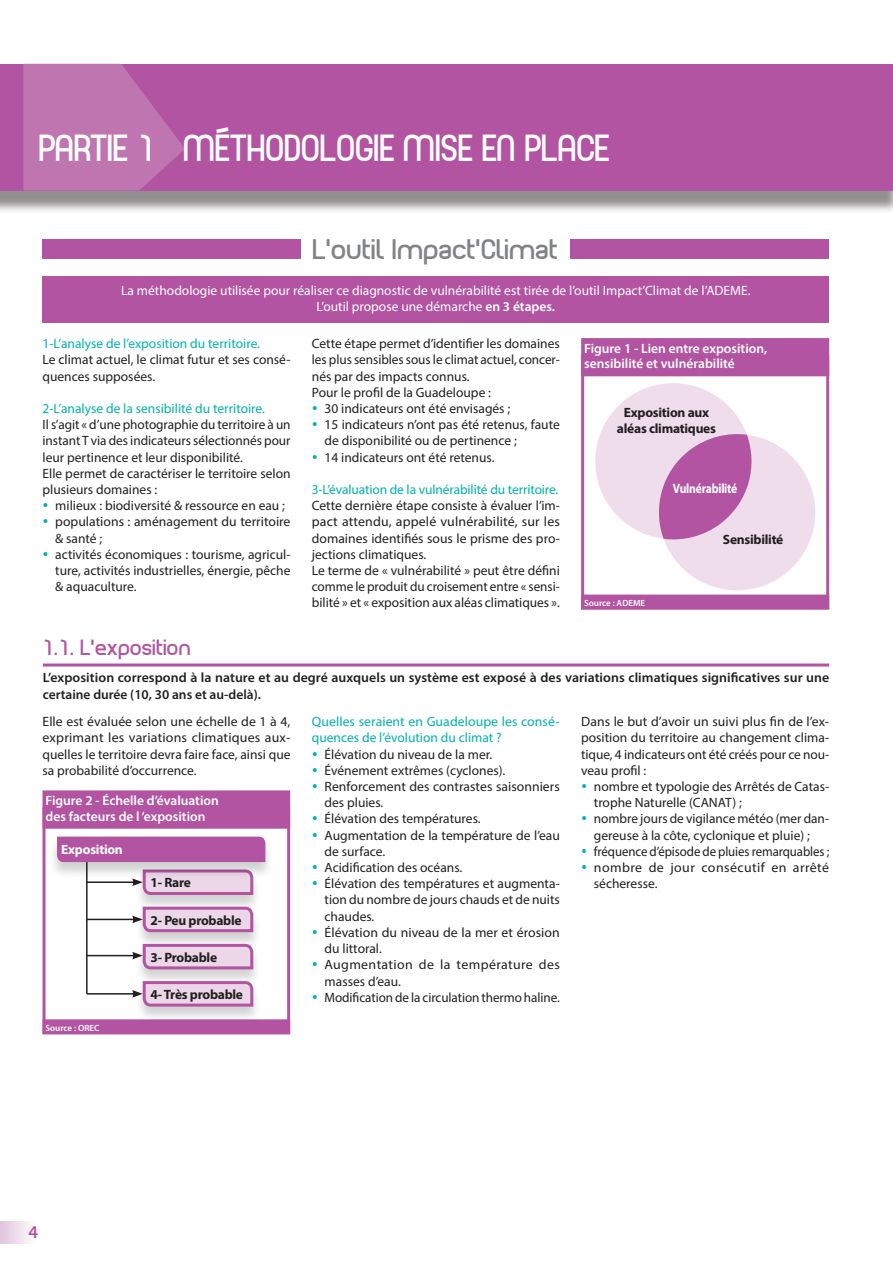
<style>
.page{position:relative;width:893px;height:1263px;background:#fff}
.page>*{position:absolute;margin:0;border:0;box-sizing:border-box;transform-origin:0 0}
.PARTIE_TITRE{font:36px "Planet Estyle";letter-spacing:-.01em;color:#fff;scale:.92 1}
.t1{font:27px "Planet Estyle";color:#808285}
._0_0__Titre{font:21px "Planet Estyle";color:#b254a1}
.t2{font:600 18px "Myriad Pro";color:#b254a1}
.TEXTE{font:13.5px/16.2px "Myriad Pro";color:#231f20}
.TEXTE-2{font:13.5px/16.2px "Myriad Pro";color:#00b2ad}
.TEXTE-3{font:600 13.5px/16.2px "Myriad Pro";letter-spacing:.005em;color:#231f20}
.TEXTE-4{font:13.5px "Myriad Pro";color:#fff}
.Figure{font:600 13.5px/15px "Myriad Pro";color:#fff}
.Titre_schéma_centré{font:700 13.5px/16.2px "Myriad Pro";letter-spacing:-.02em;color:#231f20;text-align:center}
.TEXTE-5{font:13.5px/16.2px "Myriad Pro";letter-spacing:.025em;color:#231f20}
.TEXTE-6{font:13.5px/16.2px "Myriad Pro";letter-spacing:.03em;color:#231f20}
.TEXTE-7{font:13.5px "Myriad Pro";color:#231f20;scale:.95 1}
.Titre_schéma_centré-2{font:700 13.5px "Myriad Pro";letter-spacing:-.02em;color:#fff;scale:.86 1}
.Titre_schéma_centré-3{font:700 13.5px "Myriad Pro";letter-spacing:-.02em;color:#fff}
.t3{font:600 9px "Myriad Pro";color:#fff}
.s1{font-weight:600}
</style>
<div class="page">
<div style="left:0;top:1222px;width:34px;height:22px;background:linear-gradient(to right,#e0c3dd,#fcfafc)"></div>
<div style="left:581px;top:355px;width:248px;height:254px;border:3px solid #b254a1"></div>
<div style="left:0;top:70px;width:893px;height:143px;background:#231f20;opacity:.5"></div>
<div style="left:0;top:64px;width:893px;height:127px;background:#b254a1"></div>
<svg style="left:23px;top:64px;width:162px;height:127px"></svg>
<div style="left:43px;top:276px;width:786px;height:47px;background:#b254a1"></div>
<div style="left:43px;top:239px;width:258px;height:20px;background:#b254a1"></div>
<div style="left:570px;top:239px;width:259px;height:20px;background:#b254a1"></div>
<hr style="left:43px;top:663px;width:786px;height:3px;background:#b254a1">
<svg style="left:585px;top:376px;width:240px;height:219px"></svg>
<div style="left:583px;top:340px;width:245px;height:35px;background:#b254a1"></div>
<div style="left:581px;top:338px;width:248px;height:38px;border:3px solid #b254a1"></div>
<div style="left:583px;top:596px;width:245px;height:12px;background:#b254a1"></div>
<div style="left:581px;top:595px;width:248px;height:14px;border:3px solid #b254a1"></div>
<div style="left:43px;top:807px;width:247px;height:227px;border:3px solid #b254a1"></div>
<div style="left:44px;top:792px;width:245px;height:35px;background:#b254a1"></div>
<div style="left:43px;top:790px;width:247px;height:39px;border:3px solid #b254a1"></div>
<div style="left:44px;top:1021px;width:245px;height:12px;background:#b254a1"></div>
<div style="left:43px;top:1019px;width:247px;height:15px;border:3px solid #b254a1"></div>
<div style="left:135px;top:870px;width:127px;height:42px;background:#231f20;opacity:.2"></div>
<div style="left:135px;top:907px;width:127px;height:42px;background:#231f20;opacity:.2"></div>
<div style="left:135px;top:944px;width:127px;height:42px;background:#231f20;opacity:.2"></div>
<div style="left:135px;top:981px;width:127px;height:42px;background:#231f20;opacity:.2"></div>
<hr style="left:86px;top:854px;width:2px;height:140px;background:#231f20">
<hr style="left:87px;top:881px;width:48px;height:2px;background:#231f20">
<svg style="left:132px;top:879px;width:123px;height:17px;background:#dcbdd6"></svg>
<hr style="left:87px;top:919px;width:48px;height:1px;background:#231f20">
<svg style="left:132px;top:905px;width:123px;height:29px;background:#ddbdd7"></svg>
<hr style="left:87px;top:955px;width:48px;height:1px;background:#231f20">
<svg style="left:132px;top:942px;width:123px;height:29px;background:#ddbdd7"></svg>
<hr style="left:87px;top:993px;width:48px;height:1px;background:#231f20">
<svg style="left:132px;top:979px;width:123px;height:29px;background:#ddbdd8"></svg>
<div style="left:49px;top:837px;width:225px;height:42px;background:#231f20;opacity:.2"></div>
<div style="left:57px;top:836px;width:208px;height:26px;background:#b254a1"></div>
<p class="PARTIE_TITRE" style="left:39px;top:124px;width:622px">PARTIE 1 MÉTHODOLOGIE MISE EN PLACE</p>
<p class="t1" style="left:313px;top:231px;width:247px">L’outil Impact’Climat</p>
<p class="TEXTE-4" style="left:121px;top:282px;width:631px">La méthodologie utilisée pour réaliser ce diagnostic de vulnérabilité est tirée de l’outil Impact’Climat de l’ADEME.</p>
<p class="TEXTE-4" style="left:317px;top:298px;width:240px">L’outil propose une démarche <span class="s1">en 3 étapes.</span></p>
<p class="TEXTE-2" style="left:43px;top:335px;width:219px">1-L’analyse de l’exposition du territoire.</p>
<p class="TEXTE" style="left:43px;top:352px;width:250px">Le climat actuel, le climat futur et ses consé&shy;quences supposées.</p>
<p class="TEXTE-2" style="left:43px;top:400px;width:224px">2-L’analyse de la sensibilité du territoire.</p>
<p class="TEXTE" style="left:43px;top:416px;width:250px;text-align:justify">Il s’agit « d’une photographie du territoire à un instant T via des indicateurs sélectionnés pour leur pertinence et leur disponibilité.</p>
<p class="TEXTE" style="left:43px;top:465px;width:250px">Elle permet de caractériser le territoire selon plusieurs domaines :</p>
<p class="TEXTE" style="left:55px;top:497px;width:231px">milieux : biodiversité &amp; ressource en eau ;</p>
<p class="TEXTE" style="left:55px;top:514px;width:237px">populations : aménagement du territoire &amp; santé ;</p>
<p class="TEXTE" style="left:55px;top:546px;width:237px;text-align:justify">activités économiques : tourisme, agricul&shy;ture, activités industrielles, énergie, pêche &amp; aquaculture.</p>
<p class="TEXTE" style="left:312px;top:335px;width:250px;text-align:justify">Cette étape permet d’identifier les domaines les plus sensibles sous le climat actuel, concer&shy;nés par des impacts connus.</p>
<p class="TEXTE" style="left:312px;top:384px;width:181px">Pour le profil de la Guadeloupe :</p>
<p class="TEXTE" style="left:325px;top:400px;width:187px">30 indicateurs ont été envisagés ;</p>
<p class="TEXTE" style="left:325px;top:416px;width:237px">15 indicateurs n’ont pas été retenus, faute de disponibilité ou de pertinence ;</p>
<p class="TEXTE" style="left:325px;top:449px;width:171px">14 indicateurs ont été retenus.</p>
<p class="TEXTE-2" style="left:312px;top:481px;width:248px">3-L’évaluation de la vulnérabilité du territoire.</p>
<p class="TEXTE" style="left:312px;top:497px;width:250px;text-align:justify">Cette dernière étape consiste à évaluer l’im&shy;pact attendu, appelé vulnérabilité, sur les domaines identifiés sous le prisme des pro&shy;jections climatiques.</p>
<p class="TEXTE" style="left:312px;top:562px;width:250px;text-align:justify">Le terme de « vulnérabilité » peut être défini comme le produit du croisement entre « sensi&shy;bilité » et « exposition aux aléas climatiques ».</p>
<p class="Figure" style="left:584px;top:340px;width:185px">Figure 1 - Lien entre exposition, sensibilité et vulnérabilité</p>
<p class="Titre_schéma_centré" style="left:617px;top:403px;width:101px">Exposition aux aléas climatiques</p>
<p class="Titre_schéma_centré-2" style="left:673px;top:480px;width:76px">Vulnérabilité</p>
<p class="t3" style="left:584px;top:597px;width:63px">Source : ADEME</p>
<p class="Titre_schéma_centré" style="left:723px;top:531px;width:62px">Sensibilité</p>
<p class="_0_0__Titre" style="left:43px;top:634px;width:150px">1.1. L’exposition</p>
<p class="TEXTE-3" style="left:43px;top:669px;width:788px">L’exposition correspond à la nature et au degré auxquels un système est exposé à des variations climatiques significatives sur une certaine durée (10, 30 ans et au-delà).</p>
<p class="TEXTE" style="left:43px;top:713px;width:250px;text-align:justify">Elle est évaluée selon une échelle de 1 à 4, exprimant les variations climatiques aux&shy;quelles le territoire devra faire face, ainsi que sa probabilité d’occurrence.</p>
<p class="TEXTE-2" style="left:312px;top:713px;width:250px">Quelles seraient en Guadeloupe les consé&shy;quences de l’évolution du climat ?</p>
<p class="TEXTE" style="left:325px;top:746px;width:169px">Élévation du niveau de la mer.</p>
<p class="TEXTE" style="left:325px;top:762px;width:182px">Événement extrêmes (cyclones).</p>
<p class="TEXTE" style="left:325px;top:778px;width:237px">Renforcement des contrastes saisonniers des pluies.</p>
<p class="TEXTE" style="left:325px;top:811px;width:158px">Élévation des températures.</p>
<p class="TEXTE" style="left:325px;top:827px;width:237px">Augmentation de la température de l’eau de surface.</p>
<p class="TEXTE" style="left:325px;top:859px;width:139px">Acidification des océans.</p>
<p class="TEXTE" style="left:325px;top:875px;width:237px;text-align:justify">Élévation des températures et augmenta&shy;tion du nombre de jours chauds et de nuits chaudes.</p>
<p class="TEXTE" style="left:325px;top:924px;width:237px">Élévation du niveau de la mer et érosion du littoral.</p>
<p class="TEXTE-5" style="left:325px;top:956px;width:237px">Augmentation de la température des masses d’eau.</p>
<p class="TEXTE" style="left:325px;top:989px;width:237px">Modification de la circulation thermo haline.</p>
<p class="Figure" style="left:46px;top:792px;width:175px;line-height:16.2px">Figure 2 - Échelle d’évaluation des facteurs de l ‘exposition</p>
<p class="Titre_schéma_centré-3" style="left:61px;top:841px;width:63px">Exposition</p>
<p class="Titre_schéma_centré" style="left:151px;top:874px;width:42px">1- Rare</p>
<p class="Titre_schéma_centré" style="left:151px;top:911px;width:93px">2- Peu probable</p>
<p class="Titre_schéma_centré" style="left:151px;top:948px;width:68px">3- Probable</p>
<p class="Titre_schéma_centré" style="left:151px;top:986px;width:94px">4- Très probable</p>
<p class="t3" style="left:46px;top:1022px;width:55px">Source : OREC</p>
<p class="TEXTE" style="left:581px;top:713px;width:250px;text-align:justify">Dans le but d’avoir un suivi plus fin de l’ex&shy;position du territoire au changement clima&shy;tique, 4 indicateurs ont été créés pour ce nou&shy;veau profil :</p>
<p class="TEXTE" style="left:594px;top:778px;width:237px">nombre et typologie des Arrêtés de Catas&shy;trophe Naturelle (CANAT) ;</p>
<p class="TEXTE" style="left:594px;top:811px;width:237px">nombre jours de vigilance météo (mer dan&shy;gereuse à la côte, cyclonique et pluie) ;</p>
<p class="TEXTE-7" style="left:594px;top:843px;width:249px">fréquence d’épisode de pluies remarquables ;</p>
<p class="TEXTE-6" style="left:594px;top:859px;width:237px">nombre de jour consécutif en arrêté sécheresse.</p>
<h3 class="t2" style="left:28px;top:1221px;width:11px">4</h3>
</div>
